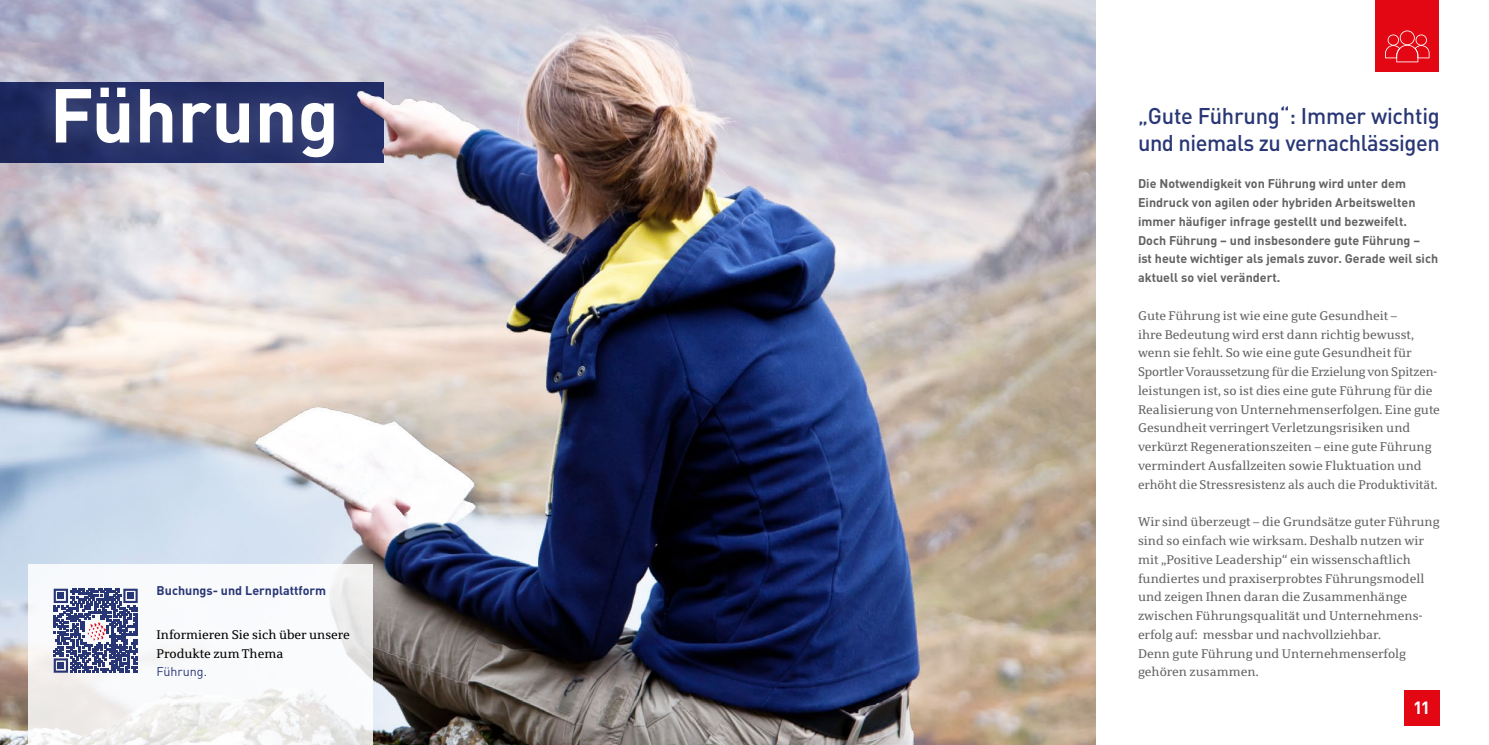
<style>
.page{position:relative;width:1489px;height:745px;background:#fff}
.page>*{position:absolute;margin:0;border:0;box-sizing:border-box;transform-origin:0 0}
.t1{font:700 75px "DIN Pro";color:#fff}
.t2{font:500 22.5px/27.5px "DIN Pro";letter-spacing:-.02em;color:#293776}
.t3{font:700 17.5px "DIN Pro";color:#fff}
.t4{font:12.5px/18.8px "Sparkasse Serif";color:#646363}
.t5{font:700 12.5px/18.8px "DIN Pro";color:#646363}
.t6{font:12.5px/18.8px "Sparkasse Serif";color:#000}
.t7{font:700 12.5px "DIN Pro";color:#293776}
.t8{font:12.5px "DIN Pro";color:#293776}
</style>
<div class="page">
<img style="left:0;top:0;width:1095px;height:744px">
<svg style="left:0;top:82px;width:384px;height:80px;background:#30386a"></svg>
<div style="left:29px;top:61px;width:331px;height:121px;background:#fff;opacity:.21"></div>
<svg style="left:28px;top:563px;width:345px;height:181px"></svg>
<svg style="left:54px;top:588px;width:84px;height:84px"></svg>
<div style="left:1403px;top:689px;width:36px;height:36px;background:#e30613"></div>
<div style="left:1375px;top:0;width:64px;height:72px;background:#e30613"></div>
<svg style="left:1385px;top:30px;width:45px;height:32px"></svg>
<h1 class="t1" style="left:50px;top:64px;width:291px">Führung</h1>
<p class="t7" style="left:157px;top:581px;width:171px">Buchungs- und Lernplattform</p>
<p class="t6" style="left:157px;top:624px;width:195px">Informieren Sie sich über unsere<br>Produkte zum Thema</p>
<p class="t8" style="left:157px;top:663px;width:52px">Führung.</p>
<h2 class="t2" style="left:1137px;top:101px;width:303px">„Gute Führung“: Immer wichtig und niemals zu vernachlässigen</h2>
<p class="t5" style="left:1137px;top:174px;width:302px">Die Notwendigkeit von Führung wird unter dem Eindruck von agilen oder hybriden Arbeitswelten immer häufiger infrage gestellt und bezweifelt.<br>Doch Führung – und insbesondere gute Führung –<br>ist heute wichtiger als jemals zuvor. Gerade weil sich aktuell so viel verändert.</p>
<p class="t4" style="left:1137px;top:305px;width:303px">Gute Führung ist wie eine gute Gesundheit –<br>ihre Bedeutung wird erst dann richtig bewusst, wenn sie fehlt. So wie eine gute Gesundheit für Sportler Voraussetzung für die Erzielung von Spitzen&shy;leistungen ist, so ist dies eine gute Führung für die Realisierung von Unternehmenserfolgen. Eine gute Gesundheit verringert Verletzungsrisiken und verkürzt Regenerationszeiten – eine gute Führung vermindert Ausfallzeiten sowie Fluktuation und erhöht die Stressresistenz als auch die Produktivität.</p>
<p class="t4" style="left:1137px;top:512px;width:303px">Wir sind überzeugt – die Grundsätze guter Führung sind so einfach wie wirksam. Deshalb nutzen wir mit „Positive Leadership“ ein wissenschaftlich fundiertes und praxiserprobtes Führungsmodell und zeigen Ihnen daran die Zusammenhänge zwischen Führungsqualität und Unternehmens&shy;erfolg auf: messbar und nachvollziehbar.<br>Denn gute Führung und Unternehmenserfolg gehören zusammen.</p>
<h3 class="t3" style="left:1412px;top:695px;width:19px">11</h3>
</div>
